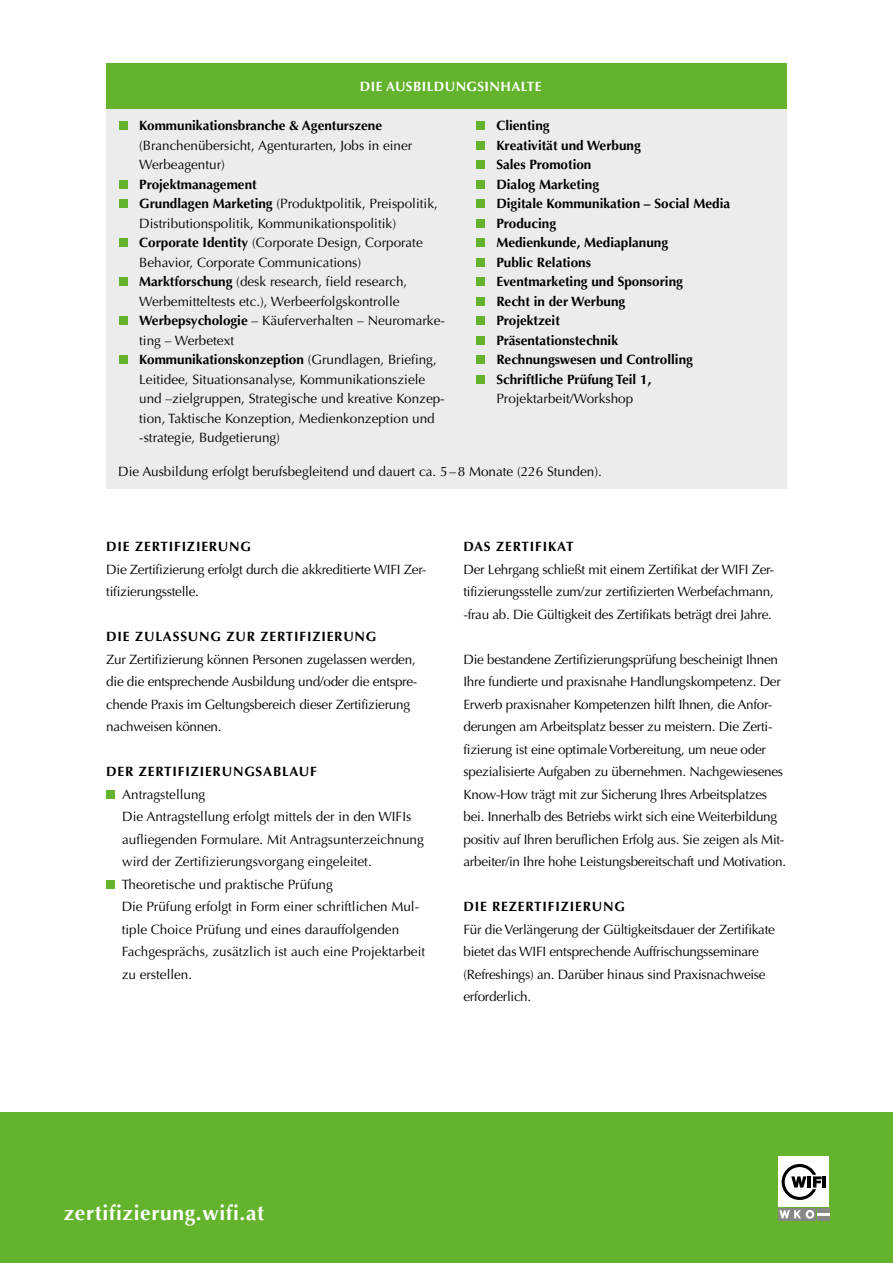
<style>
.page{position:relative;width:893px;height:1263px;background:#fff}
.page>*{position:absolute;margin:0;border:0;box-sizing:border-box;transform-origin:0 0}
.t1{font:700 21px "Optima LT Std";letter-spacing:.03em;color:#fff}
.t2{font:13.5px/22.5px "Optima LT Std";letter-spacing:-.02em;color:#000}
.t3{font:13.5px/19.5px "Optima LT Std";color:#000}
.t4{font:700 13.5px/19.5px "Optima LT Std";color:#000}
.t5{font:700 13.5px "Optima LT Std";letter-spacing:.06em;color:#000}
.t6{font:700 13.5px "Optima LT Std";letter-spacing:.03em;color:#fff}
.s1{font-weight:700}
</style>
<div class="page">
<div style="left:106px;top:69px;width:681px;height:420px;background:#ececed"></div>
<div style="left:106px;top:790px;width:9px;height:9px;background:#64b32c"></div>
<div style="left:106px;top:880px;width:9px;height:9px;background:#64b32c"></div>
<div style="left:0;top:1108px;width:893px;height:155px;background:#64b32c"></div>
<div style="left:779px;top:1157px;width:50px;height:50px;background:#fff"></div>
<svg style="left:817px;top:1212px;width:12px;height:4px"></svg>
<svg style="left:804px;top:1208px;width:12px;height:12px"></svg>
<div style="left:791px;top:1208px;width:12px;height:12px;background:#878786"></div>
<div style="left:779px;top:1208px;width:12px;height:12px;background:#878786"></div>
<hr style="left:817px;top:1208px;width:12px;height:4px;background:#878786">
<hr style="left:817px;top:1216px;width:12px;height:4px;background:#878786">
<svg style="left:782px;top:1164px;width:44px;height:36px"></svg>
<svg style="left:779px;top:1210px;width:35px;height:9px"></svg>
<div style="left:0;top:1105px;width:893px;height:6px;background:#fff"></div>
<div style="left:106px;top:64px;width:681px;height:45px;background:#64b32c"></div>
<div style="left:119px;top:121px;width:9px;height:9px;background:#64b32c"></div>
<div style="left:119px;top:180px;width:9px;height:9px;background:#64b32c"></div>
<div style="left:119px;top:199px;width:9px;height:9px;background:#64b32c"></div>
<div style="left:119px;top:238px;width:9px;height:9px;background:#64b32c"></div>
<div style="left:119px;top:277px;width:9px;height:9px;background:#64b32c"></div>
<div style="left:119px;top:316px;width:9px;height:9px;background:#64b32c"></div>
<div style="left:119px;top:355px;width:9px;height:9px;background:#64b32c"></div>
<div style="left:476px;top:121px;width:9px;height:9px;background:#64b32c"></div>
<div style="left:476px;top:141px;width:9px;height:9px;background:#64b32c"></div>
<div style="left:476px;top:160px;width:9px;height:9px;background:#64b32c"></div>
<div style="left:476px;top:180px;width:9px;height:9px;background:#64b32c"></div>
<div style="left:476px;top:199px;width:9px;height:9px;background:#64b32c"></div>
<div style="left:476px;top:219px;width:9px;height:9px;background:#64b32c"></div>
<div style="left:476px;top:238px;width:9px;height:9px;background:#64b32c"></div>
<div style="left:476px;top:258px;width:9px;height:9px;background:#64b32c"></div>
<div style="left:476px;top:277px;width:9px;height:9px;background:#64b32c"></div>
<div style="left:476px;top:297px;width:9px;height:9px;background:#64b32c"></div>
<div style="left:476px;top:316px;width:9px;height:9px;background:#64b32c"></div>
<div style="left:476px;top:336px;width:9px;height:9px;background:#64b32c"></div>
<div style="left:476px;top:355px;width:9px;height:9px;background:#64b32c"></div>
<div style="left:476px;top:375px;width:9px;height:9px;background:#64b32c"></div>
<p class="t6" style="left:360px;top:79px;width:183px">DIE AUSBILDUNGSINHALTE</p>
<p class="t4" style="left:139px;top:116px;width:245px">Kommunikationsbranche &amp; Agenturszene</p>
<p class="t3" style="left:139px;top:136px;width:275px">(Branchenübersicht, Agenturarten, Jobs in einer<br>Werbeagentur)</p>
<p class="t3" style="left:139px;top:175px;width:307px"><span class="s1">Projektmanagement<br>Grundlagen Marketing</span> (Produktpolitik, Preispolitik, Distributionspolitik, Kommunikationspolitik)<br><span class="s1">Corporate Identity</span> (Corporate Design, Corporate Behavior, Corporate Communications)<br><span class="s1">Marktforschung</span> (desk research, field research, Werbemitteltests etc.), Werbeerfolgskontrolle <span class="s1">Werbepsychologie</span> – Käuferverhalten – Neuromarke&shy;ting – Werbetext<br><span class="s1">Kommunikationskonzeption</span> (Grundlagen, Briefing, Leitidee, Situationsanalyse, Kommunikationsziele und –zielgruppen, Strategische und kreative Konzep&shy;tion, Taktische Konzeption, Medienkonzeption und -strategie, Budgetierung)</p>
<p class="t4" style="left:496px;top:116px;width:235px">Clienting<br>Kreativität und Werbung<br>Sales Promotion<br>Dialog Marketing<br>Digitale Kommunikation – Social Media<br>Producing<br>Medienkunde, Mediaplanung<br>Public Relations<br>Eventmarketing und Sponsoring<br>Recht in der Werbung<br>Projektzeit<br>Präsentationstechnik<br>Rechnungswesen und Controlling<br>Schriftliche Prüfung Teil 1,</p>
<p class="t3" style="left:496px;top:389px;width:138px">Projektarbeit/Workshop</p>
<p class="t3" style="left:118px;top:462px;width:485px">Die Ausbildung erfolgt berufsbegleitend und dauert ca. 5–8 Monate (226 Stunden).</p>
<p class="t5" style="left:106px;top:539px;width:146px">DIE ZERTIFIZIERUNG</p>
<p class="t2" style="left:106px;top:558px;width:322px">Die Zertifizierung erfolgt durch die akkreditierte WIFI Zer&shy;tifizierungsstelle.</p>
<p class="t5" style="left:106px;top:629px;width:272px">DIE ZULASSUNG ZUR ZERTIFIZIERUNG</p>
<p class="t2" style="left:106px;top:648px;width:313px">Zur Zertifizierung können Personen zugelassen werden, die die entsprechende Ausbildung und/oder die entspre&shy;chende Praxis im Geltungsbereich dieser Zertifizierung nachweisen können.</p>
<p class="t5" style="left:106px;top:764px;width:212px">DER ZERTIFIZIERUNGSABLAUF</p>
<p class="t3" style="left:122px;top:783px;width:305px;line-height:22.5px">Antragstellung<br>Die Antragstellung erfolgt mittels der in den WIFIs aufliegenden Formulare. Mit Antragsunterzeichnung wird der Zertifizierungsvorgang eingeleitet.<br>Theoretische und praktische Prüfung<br>Die Prüfung erfolgt in Form einer schriftlichen Mul&shy;tiple Choice Prüfung und eines darauffolgenden Fachgesprächs, zusätzlich ist auch eine Projektarbeit zu erstellen.</p>
<p class="t5" style="left:463px;top:539px;width:112px">DAS ZERTIFIKAT</p>
<p class="t2" style="left:463px;top:558px;width:312px;text-align:justify">Der Lehrgang schließt mit einem Zertifikat der WIFI Zer&shy;tifizierungsstelle zum/zur zertifizierten Werbefachmann, -frau ab. Die Gültigkeit des Zertifikats beträgt drei Jahre.</p>
<p class="t2" style="left:463px;top:648px;width:324px">Die bestandene Zertifizierungsprüfung bescheinigt Ihnen Ihre fundierte und praxisnahe Handlungskompetenz. Der Erwerb praxisnaher Kompetenzen hilft Ihnen, die Anfor&shy;derungen am Arbeitsplatz besser zu meistern. Die Zerti&shy;fizierung ist eine optimale Vorbereitung, um neue oder spezialisierte Aufgaben zu übernehmen. Nachgewiesenes Know-How trägt mit zur Sicherung Ihres Arbeitsplatzes bei. Innerhalb des Betriebs wirkt sich eine Weiterbildung positiv auf Ihren beruflichen Erfolg aus. Sie zeigen als Mit&shy;arbeiter/in Ihre hohe Leistungsbereitschaft und Motivation.</p>
<p class="t5" style="left:463px;top:899px;width:163px">DIE REZERTIFIZIERUNG</p>
<p class="t2" style="left:463px;top:918px;width:313px">Für die Verlängerung der Gültigkeitsdauer der Zertifikate bietet das WIFI entsprechende Auffrischungsseminare (Refreshings) an. Darüber hinaus sind Praxisnachweise erforderlich.</p>
<h1 class="t1" style="left:64px;top:1201px;width:202px">zertifizierung.wifi.at</h1>
</div>
